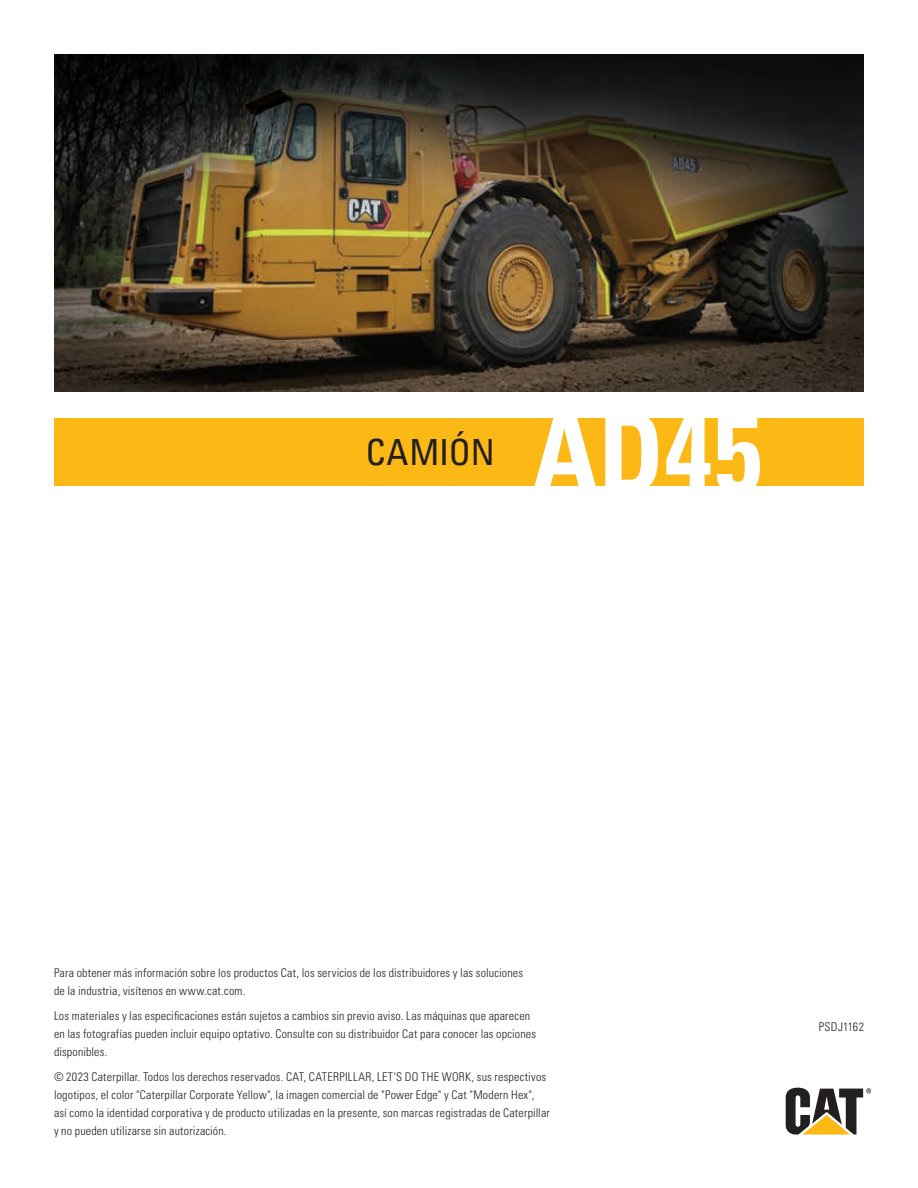
<style>
.page{position:relative;width:918px;height:1188px;background:#fff}
.page>*{position:absolute;margin:0;border:0;box-sizing:border-box;transform-origin:0 0}
.t1{font:700 condensed 108px "Univers LT Std";color:#fff}
.t2{font:condensed 36px "Univers LT Std";letter-spacing:-.005em;color:#231f20}
.t3{font:300 condensed 12px/18px "Univers LT Std";letter-spacing:.015em;color:#231f20}
</style>
<div class="page">
<svg style="left:786px;top:1088px;width:85px;height:47px"></svg>
<img style="left:54px;top:54px;width:810px;height:338px">
<div style="left:54px;top:418px;width:810px;height:68px;background:#fcb814"></div>
<p class="t2" style="left:366px;top:430px;width:130px">CAMIÓN</p>
<p class="t1" style="left:532px;top:387px;width:231px">AD45</p>
<p class="t3" style="left:54px;top:964px;width:471px">Para obtener más información sobre los productos Cat, los servicios de los distribuidores y las soluciones de la industria, visítenos en www.cat.com.</p>
<p class="t3" style="left:54px;top:1007px;width:484px">Los materiales y las especificaciones están sujetos a cambios sin previo aviso. Las máquinas que aparecen en las fotografías pueden incluir equipo optativo. Consulte con su distribuidor Cat para conocer las opciones disponibles.</p>
<p class="t3" style="left:54px;top:1067px;width:497px">© 2023 Caterpillar. Todos los derechos reservados. CAT, CATERPILLAR, LET'S DO THE WORK, sus respectivos logotipos, el color "Caterpillar Corporate Yellow", la imagen comercial de "Power Edge" y Cat "Modern Hex", así como la identidad corporativa y de producto utilizadas en la presente, son marcas registradas de Caterpillar y no pueden utilizarse sin autorización.</p>
<p class="t3" style="left:819px;top:1017px;width:47px">PSDJ1162</p>
</div>
